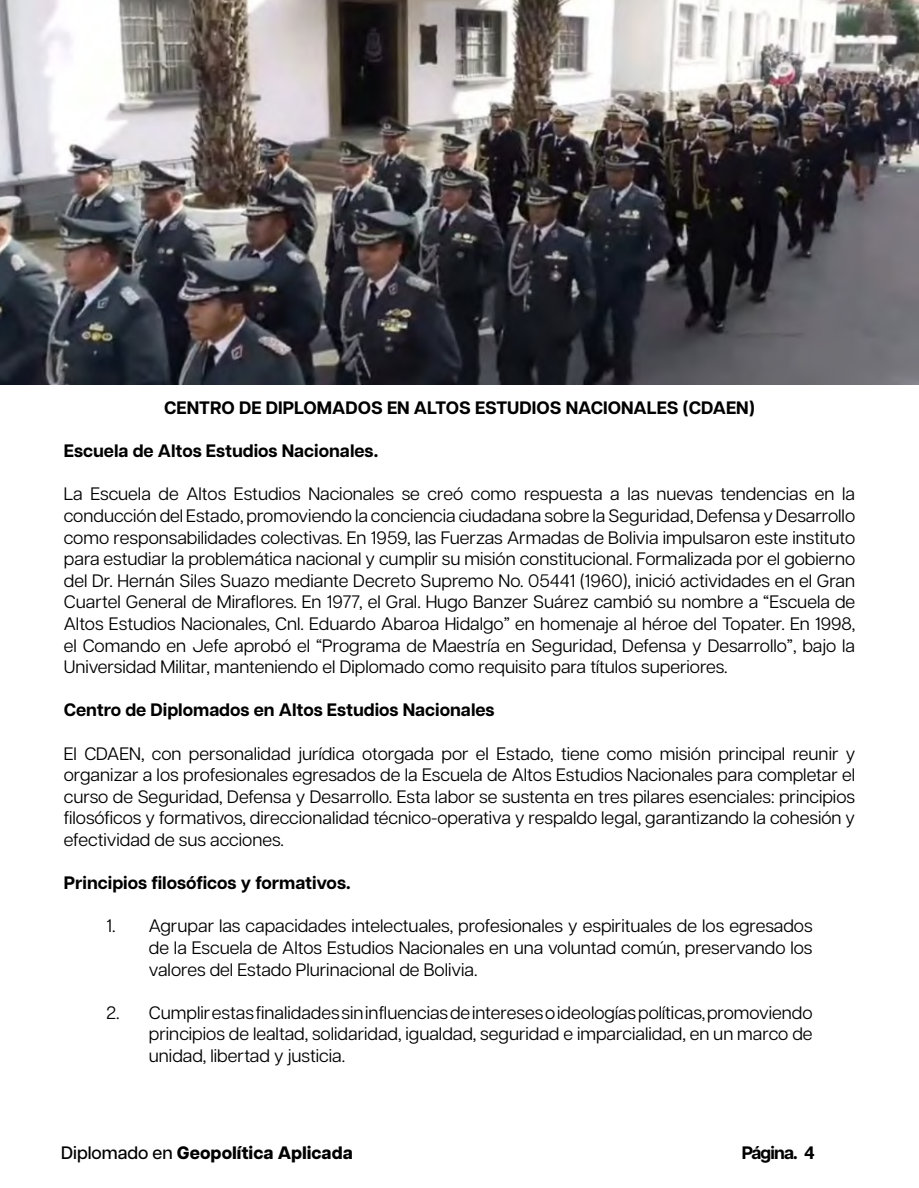
<style>
.page{position:relative;width:919px;height:1188px;background:#fff}
.page>*{position:absolute;margin:0;border:0;box-sizing:border-box;transform-origin:0 0}
.t1{font:18px/21.6px "Articulat CF";color:#000;text-align:justify}
.t2{font:700 18px "Articulat CF";color:#000}
.t3{font:800 18px "Articulat CF";color:#000}
.s1{font-weight:500}
</style>
<div class="page">
<img style="left:0;top:0;width:918px;height:384px">
<p class="t2" style="left:164px;top:397px;width:592px">CENTRO DE DIPLOMADOS EN ALTOS ESTUDIOS NACIONALES (CDAEN)</p>
<p class="t2" style="left:64px;top:440px;width:316px">Escuela de Altos Estudios Nacionales.</p>
<p class="t1" style="left:64px;top:484px;width:793px">La Escuela de Altos Estudios Nacionales se creó como respuesta a las nuevas tendencias en la conducción del Estado, promoviendo la conciencia ciudadana sobre la Seguridad, Defensa y Desarrollo como responsabilidades colectivas. En 1959, las Fuerzas Armadas de Bolivia impulsaron este instituto para estudiar la problemática nacional y cumplir su misión constitucional. Formalizada por el gobierno del Dr. Hernán Siles Suazo mediante Decreto Supremo No. 05441 (1960), inició actividades en el Gran Cuartel General de Miraflores. En 1977, el Gral. Hugo Banzer Suárez cambió su nombre a “Escuela de Altos Estudios Nacionales, Cnl. Eduardo Abaroa Hidalgo” en homenaje al héroe del Topater. En 1998, el Comando en Jefe aprobó el “Programa de Maestría en Seguridad, Defensa y Desarrollo”, bajo la Universidad Militar, manteniendo el Diplomado como requisito para títulos superiores.</p>
<p class="t2" style="left:64px;top:700px;width:432px">Centro de Diplomados en Altos Estudios Nacionales</p>
<p class="t1" style="left:64px;top:743px;width:792px">El CDAEN, con personalidad jurídica otorgada por el Estado, tiene como misión principal reunir y organizar a los profesionales egresados de la Escuela de Altos Estudios Nacionales para completar el curso de Seguridad, Defensa y Desarrollo. Esta labor se sustenta en tres pilares esenciales: principios filosóficos y formativos, direccionalidad técnico-operativa y respaldo legal, garantizando la cohesión y efectividad de sus acciones.</p>
<p class="t2" style="left:64px;top:872px;width:288px">Principios filosóficos y formativos.</p>
<p class="t1" style="left:149px;top:916px;width:665px;text-indent:-43px">1. Agrupar las capacidades intelectuales, profesionales y espirituales de los egresados de la Escuela de Altos Estudios Nacionales en una voluntad común, preservando los valores del Estado Plurinacional de Bolivia.</p>
<p class="t1" style="left:149px;top:1002px;width:665px;text-indent:-43px">2. Cumplir estas finalidades sin influencias de intereses o ideologías políticas, promoviendo principios de lealtad, solidaridad, igualdad, seguridad e imparcialidad, en un marco de unidad, libertad y justicia.</p>
<p class="t3" style="left:61px;top:1142px;width:293px"><span class="s1">Diplomado en</span> Geopolítica Aplicada</p>
<p class="t2" style="left:741px;top:1142px;width:75px">Página. 4</p>
</div>
